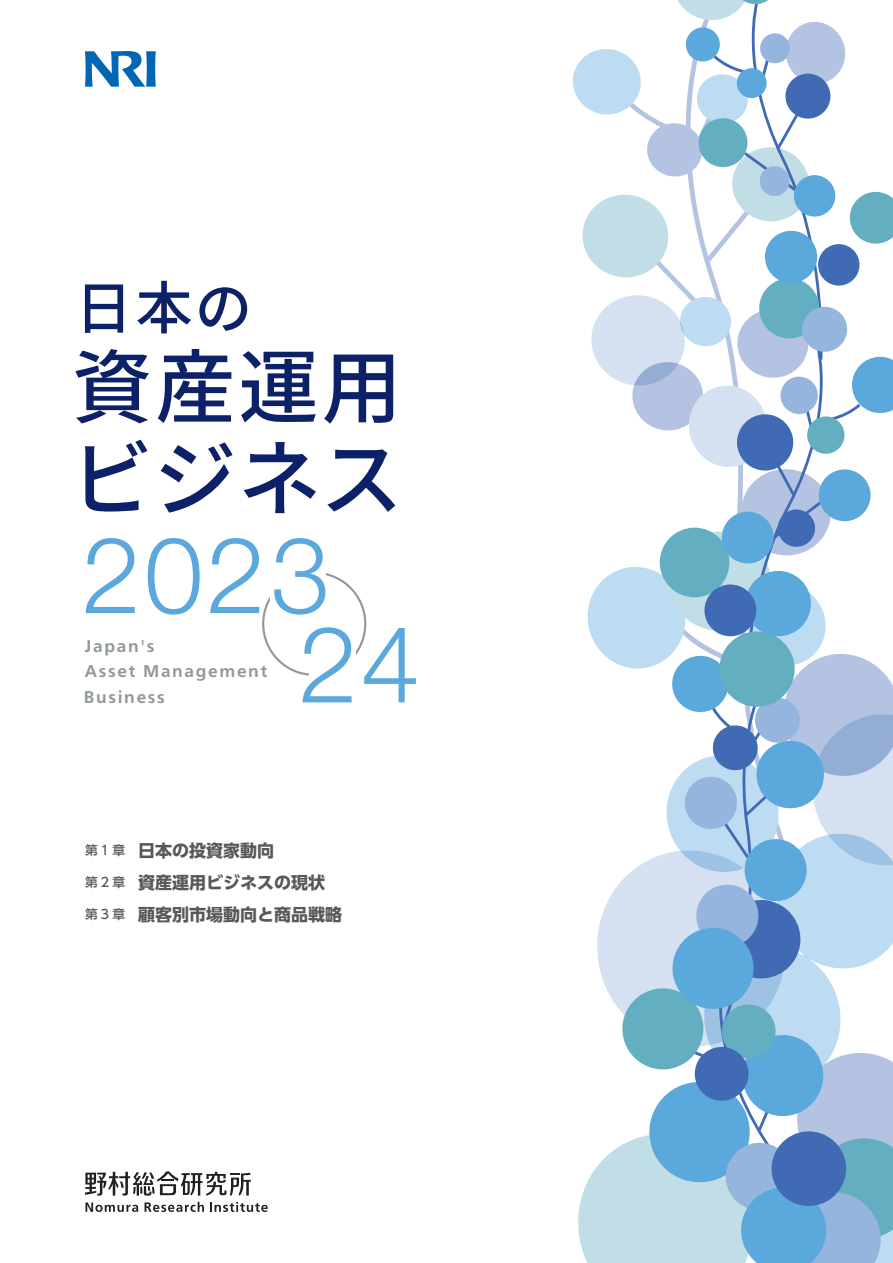
<style>
.page{position:relative;width:893px;height:1263px;background:#fff}
.page>*{position:absolute;margin:0;border:0;box-sizing:border-box;transform-origin:0 0}
.t1{font:300 106.35px/89.2px "Helvetica Neue";letter-spacing:.03em;color:#5ba8dc}
.t2{font:500 82.95px "Noto Sans CJ Kjp";color:#0d2169}
.t3{font:500 80.85px "Noto Sans CJ Kjp";color:#0d2169}
.t4{font:500 57.45px "Noto Sans CJ Kjp";color:#0d2169}
.t5{font:700 16.95px/32px "UD Shin Go Pro";color:#57585a}
.t6{font:700 16.95px/25.5px "Frutiger Neue LT Pro";letter-spacing:.1em;color:#909899}
.s1{font-weight:500;font-size:12.75px}
</style>
<div class="page">
<svg style="left:573px;top:0;width:320px;height:1263px"></svg>
<div style="left:704px;top:584px;width:52px;height:52px;background:#406ab4;border-radius:50%"></div>
<div style="left:722px;top:511px;width:52px;height:53px;background:#5ba8dc;border-radius:50%"></div>
<div style="left:780px;top:376px;width:38px;height:38px;background:#95b5de;border-radius:50%"></div>
<div style="left:778px;top:509px;width:37px;height:38px;background:#406ab4;border-radius:50%"></div>
<svg style="left:85px;top:51px;width:71px;height:36px"></svg>
<svg style="left:85px;top:1171px;width:166px;height:25px"></svg>
<svg style="left:85px;top:1202px;width:53px;height:10px"></svg>
<svg style="left:145px;top:1202px;width:59px;height:10px"></svg>
<svg style="left:210px;top:1202px;width:58px;height:10px"></svg>
<h3 class="t4" style="left:75px;top:276px;width:179px">日本の</h3>
<h3 class="t3" style="left:72px;top:342px;width:332px">資産運用</h3>
<h2 class="t2" style="left:70px;top:432px;width:334px">ビジネス</h2>
<h1 class="t1" style="left:299px;top:523px;width:123px;text-indent:-217px">2023<br>24</h1>
<p class="t6" style="left:84px;top:633px;width:185px">Japan's<br>Asset Management<br>Business</p>
<p class="t5" style="left:85px;top:834px;width:259px"><span class="s1">第 1 章　</span>日本の投資家動向<br><span class="s1">第 2 章　</span>資産運用ビジネスの現状<br><span class="s1">第 3 章　</span>顧客別市場動向と商品戦略</p>
</div>
